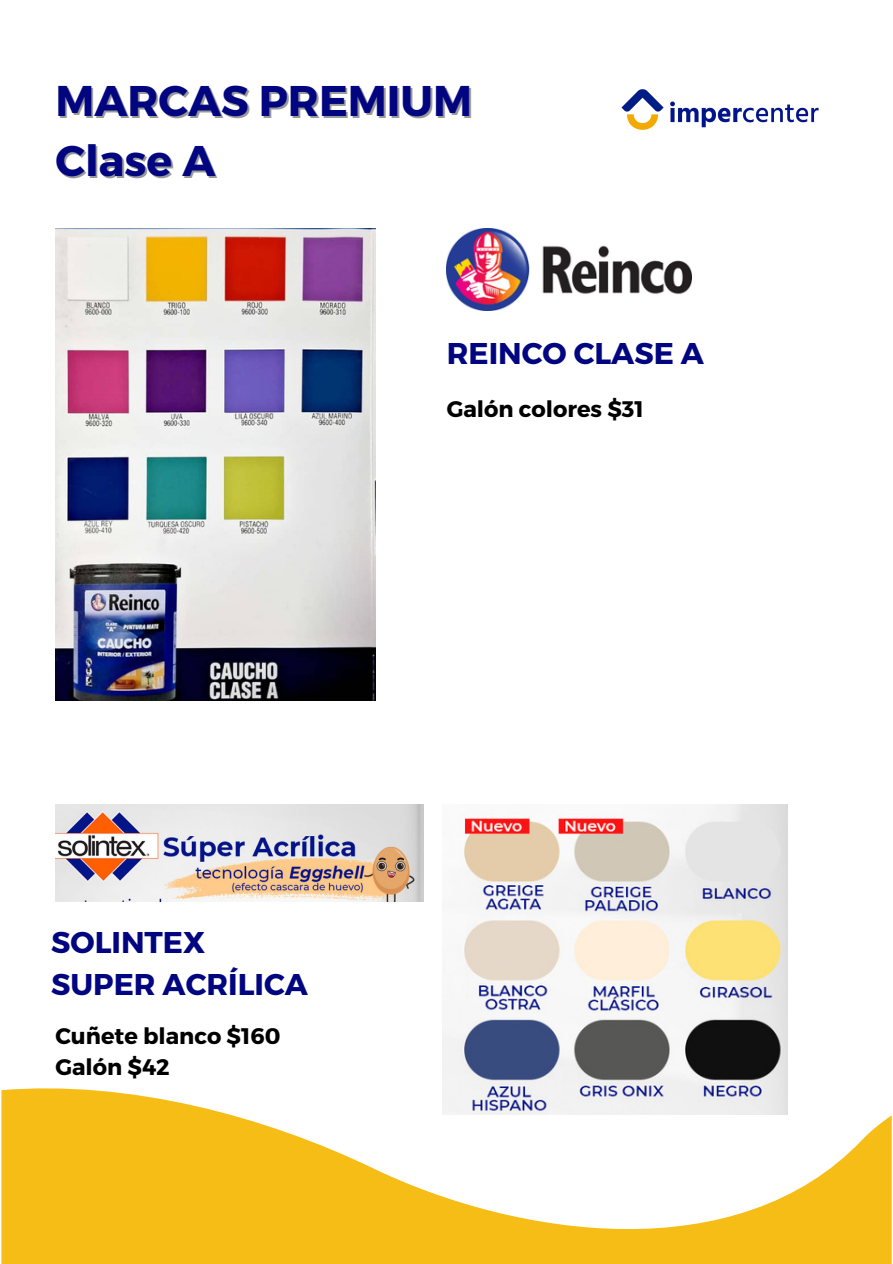
<style>
.page{position:relative;width:893px;height:1264px;background:#fff}
.page>*{position:absolute;margin:0;border:0;box-sizing:border-box;transform-origin:0 0}
.t1{font:700 42.9px "Montserrat";color:#020580}
.t2{font:700 30px/41.7px "Montserrat";color:#020580}
.t3{font:700 22.5px "Montserrat";color:#000}
</style>
<div class="page">
<svg style="left:1px;top:1079px;width:890px;height:184px;fill:#f7bd17"></svg>
<img style="left:621px;top:89px;width:198px;height:41px">
<img style="left:55px;top:228px;width:320px;height:473px">
<img style="left:446px;top:228px;width:245px;height:82px">
<img style="left:443px;top:804px;width:344px;height:310px">
<img style="left:55px;top:804px;width:368px;height:97px">
<p class="t1" style="left:55px;top:73px;width:418px">MARCAS PREMIUM</p>
<p class="t1" style="left:55px;top:133px;width:161px">Clase A</p>
<h2 class="t2" style="left:446px;top:331px;width:259px">REINCO CLASE A</h2>
<p class="t3" style="left:446px;top:394px;width:198px">Galón colores $31</p>
<p class="t2" style="left:51px;top:920px;width:258px">SOLINTEX<br>SUPER ACRÍLICA</p>
<p class="t3" style="left:55px;top:1020px;width:226px">Cuñete blanco $160</p>
<h2 class="t3" style="left:55px;top:1052px;width:116px">Galón $42</h2>
</div>
